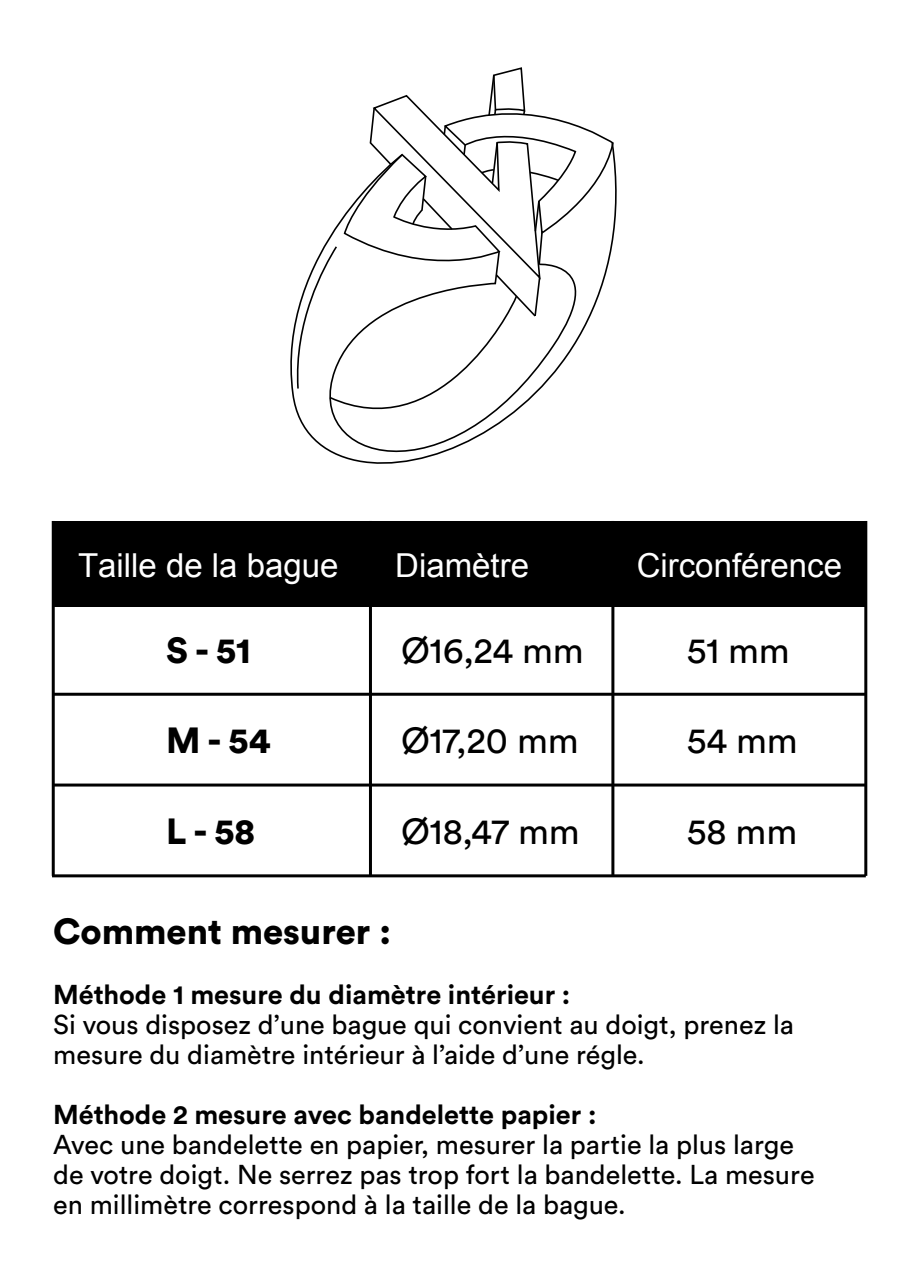
<style>
.page{position:relative;width:915px;height:1275px;background:#fff}
.page>*{position:absolute;margin:0;border:0;box-sizing:border-box;transform-origin:0 0}
.t1{font:36px "Circular Pro";color:#000}
.t2{font:900 36px "Circular Pro";color:#000}
.t3{font:33px "Arial";color:#fff}
.t4{font:27px/30px "Circular Pro";color:#000}
.t5{font:700 27px "Circular Pro";color:#000}
</style>
<div class="page">
<div style="left:52px;top:521px;width:814px;height:85px;background:#000"></div>
<hr style="left:52px;top:692px;width:814px;height:3px;background:#000">
<hr style="left:52px;top:783px;width:814px;height:3px;background:#000">
<hr style="left:52px;top:874px;width:814px;height:3px;background:#000">
<svg style="left:321px;top:446px;width:138px;height:18px"></svg>
<svg style="left:294px;top:67px;width:321px;height:379px"></svg>
<hr style="left:369px;top:521px;width:3px;height:354px;background:#000">
<hr style="left:611px;top:521px;width:3px;height:354px;background:#000">
<hr style="left:864px;top:521px;width:3px;height:354px;background:#000">
<hr style="left:52px;top:521px;width:3px;height:354px;background:#000">
<p class="t3" style="left:78px;top:544px;width:262px">Taille de la bague</p>
<p class="t3" style="left:395px;top:544px;width:135px">Diamètre</p>
<p class="t3" style="left:637px;top:544px;width:207px">Circonférence</p>
<h1 class="t2" style="left:166px;top:625px;width:86px">S - 51</h1>
<h1 class="t1" style="left:401px;top:626px;width:184px">Ø16,24 mm</h1>
<h1 class="t1" style="left:687px;top:626px;width:105px">51 mm</h1>
<h1 class="t2" style="left:166px;top:715px;width:106px">M - 54</h1>
<h1 class="t1" style="left:401px;top:716px;width:179px">Ø17,20 mm</h1>
<h1 class="t1" style="left:687px;top:716px;width:113px">54 mm</h1>
<h1 class="t2" style="left:166px;top:806px;width:91px">L - 58</h1>
<h1 class="t1" style="left:401px;top:807px;width:180px">Ø18,47 mm</h1>
<h1 class="t1" style="left:687px;top:807px;width:112px">58 mm</h1>
<h1 class="t2" style="left:53px;top:906px;width:339px">Comment mesurer :</h1>
<p class="t5" style="left:53px;top:975px;width:519px">Méthode 1 mesure du diamètre intérieur :</p>
<p class="t4" style="left:53px;top:1008px;width:742px">Si vous disposez d’une bague qui convient au doigt, prenez la mesure du diamètre intérieur à l’aide d’une régle.</p>
<p class="t5" style="left:53px;top:1095px;width:545px">Méthode 2 mesure avec bandelette papier :</p>
<p class="t4" style="left:53px;top:1128px;width:763px">Avec une bandelette en papier, mesurer la partie la plus large de votre doigt. Ne serrez pas trop fort la bandelette. La mesure en millimètre correspond à la taille de la bague.</p>
</div>
